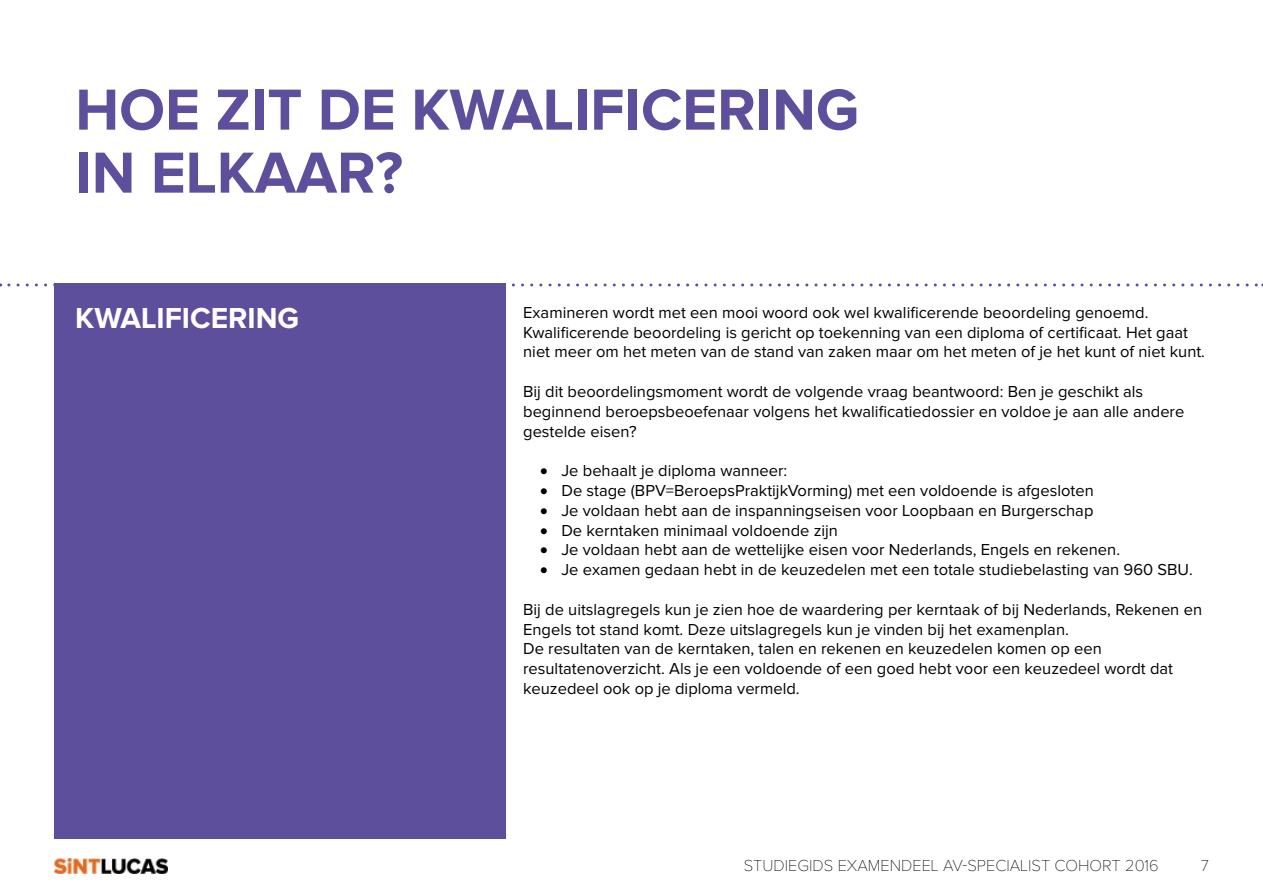
<style>
.page{position:relative;width:1263px;height:893px;background:#fff}
.page>*{position:absolute;margin:0;border:0;box-sizing:border-box;transform-origin:0 0}
.t1{font:700 60px/63px "Proxima Nova";color:#5e4f9c}
.t2{font:700 30px "Proxima Nova";color:#fff}
.t3{font:16.5px/19.8px "Proxima Nova";color:#000}
.t4{font:100 16.5px "Proxima Nova";color:#000}
</style>
<div class="page">
<img style="left:54px;top:858px;width:114px;height:15px">
<div style="left:54px;top:283px;width:451px;height:556px;background:#5e4f9c"></div>
<svg style="left:9px;top:283px;width:1254px;height:3px"></svg>
<h1 class="t1" style="left:75px;top:81px;width:785px">HOE ZIT DE KWALIFICERING<br>IN ELKAAR?</h1>
<h2 class="t2" style="left:75px;top:305px;width:225px">KWALIFICERING</h2>
<p class="t3" style="left:523px;top:303px;width:683px">Examineren wordt met een mooi woord ook wel kwalificerende beoordeling genoemd.<br>Kwalificerende beoordeling is gericht op toekenning van een diploma of certificaat. Het gaat niet meer om het meten van de stand van zaken maar om het meten of je het kunt of niet kunt.</p>
<p class="t3" style="left:523px;top:382px;width:663px">Bij dit beoordelingsmoment wordt de volgende vraag beantwoord: Ben je geschikt als beginnend beroepsbeoefenaar volgens het kwalificatiedossier en voldoe je aan alle andere gestelde eisen?</p>
<p class="t3" style="left:540px;top:461px;width:248px">• Je behaalt je diploma wanneer:</p>
<p class="t3" style="left:540px;top:481px;width:555px">• De stage (BPV=BeroepsPraktijkVorming) met een voldoende is afgesloten</p>
<p class="t3" style="left:540px;top:501px;width:555px">• Je voldaan hebt aan de inspanningseisen voor Loopbaan en Burgerschap</p>
<p class="t3" style="left:540px;top:521px;width:299px">• De kerntaken minimaal voldoende zijn</p>
<p class="t3" style="left:540px;top:541px;width:581px">• Je voldaan hebt aan de wettelijke eisen voor Nederlands, Engels en rekenen.</p>
<p class="t3" style="left:540px;top:560px;width:654px">• Je examen gedaan hebt in de keuzedelen met een totale studiebelasting van 960 SBU.</p>
<p class="t3" style="left:523px;top:600px;width:680px">Bij de uitslagregels kun je zien hoe de waardering per kerntaak of bij Nederlands, Rekenen en Engels tot stand komt. Deze uitslagregels kun je vinden bij het examenplan.<br>De resultaten van de kerntaken, talen en rekenen en keuzedelen komen op een resultatenoverzicht. Als je een voldoende of een goed hebt voor een keuzedeel wordt dat keuzedeel ook op je diploma vermeld.</p>
<p class="t4" style="left:744px;top:858px;width:416px">STUDIEGIDS EXAMENDEEL AV-SPECIALIST COHORT 2016</p>
<p class="t4" style="left:1201px;top:858px;width:10px">7</p>
</div>
